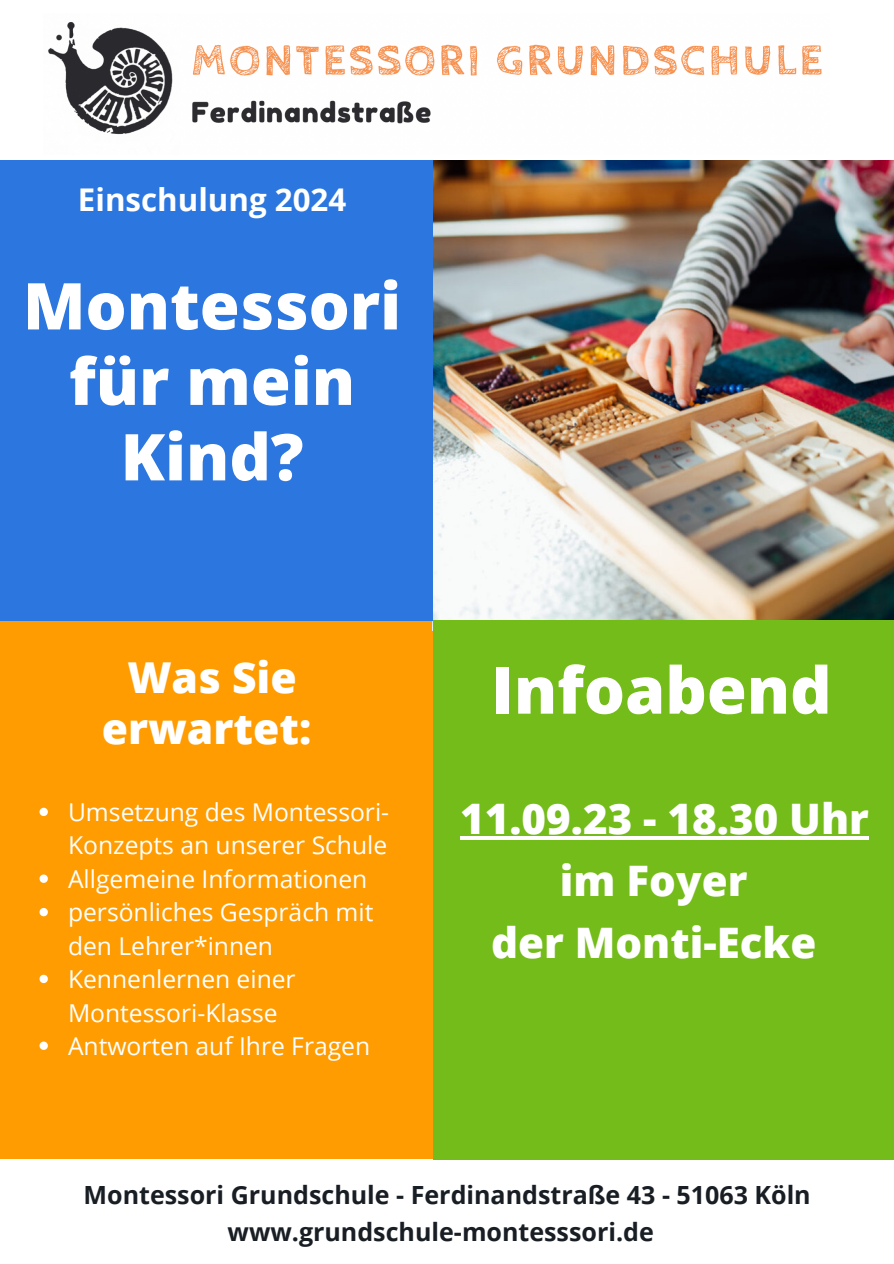
<style>
.page{position:relative;width:894px;height:1264px;background:#fff}
.page>*{position:absolute;margin:0;border:0;box-sizing:border-box;transform-origin:0 0}
.t1{font:800 64.65px/75.4px "Open Sans";color:#fff;text-align:center}
.t2{font:800 64.5px "Open Sans";color:#fff}
.t3{font:800 42.6px/50.7px "Open Sans";color:#fff;text-align:center}
.t4{font:800 42px/61.9px "Open Sans";color:#fff;text-align:center}
.t5{font:700 31.35px "Open Sans";color:#fff}
.t6{font:700 25.05px "Open Sans";color:#181e24}
.t7{font:24.6px/33.5px "Open Sans";color:#fff}
</style>
<div class="page">
<div style="left:0;top:0;width:893px;height:1263px;background:#ff9c02"></div>
<img style="left:432px;top:160px;width:461px;height:460px">
<div style="left:0;top:141px;width:432px;height:479px;background:#2b76df"></div>
<div style="left:0;top:1159px;width:893px;height:104px;background:#fff"></div>
<div style="left:432px;top:620px;width:461px;height:539px;background:#74bc19"></div>
<div style="left:0;top:0;width:893px;height:160px;background:#fff"></div>
<img style="left:48px;top:22px;width:774px;height:113px">
<svg style="left:39px;top:807px;width:9px;height:9px"></svg>
<svg style="left:39px;top:874px;width:9px;height:8px"></svg>
<svg style="left:39px;top:908px;width:9px;height:8px"></svg>
<svg style="left:39px;top:974px;width:9px;height:9px"></svg>
<svg style="left:39px;top:1041px;width:9px;height:8px"></svg>
<hr style="left:460px;top:836px;width:408px;height:3px;background:#fff">
<p class="t5" style="left:78px;top:178px;width:270px">Einschulung 2024</p>
<p class="t1" style="left:23px;top:266px;width:379px">Montessori für mein<br>Kind?</p>
<p class="t3" style="left:102px;top:651px;width:211px">Was Sie erwartet:</p>
<p class="t7" style="left:68px;top:794px;width:322px">Umsetzung des Montessori-<br>Konzepts an unserer Schule</p>
<p class="t7" style="left:68px;top:861px;width:301px">Allgemeine Informationen</p>
<p class="t7" style="left:68px;top:895px;width:307px">persönliches Gespräch mit den Lehrer*innen</p>
<p class="t7" style="left:68px;top:961px;width:229px">Kennenlernen einer<br>Montessori-Klasse</p>
<p class="t7" style="left:68px;top:1028px;width:303px">Antworten auf Ihre Fragen</p>
<p class="t2" style="left:491px;top:644px;width:341px">Infoabend</p>
<p class="t4" style="left:460px;top:786px;width:410px">11.09.23 - 18.30 Uhr im Foyer</p>
<p class="t4" style="left:491px;top:910px;width:326px">der Monti-Ecke</p>
<p class="t6" style="left:84px;top:1177px;width:728px">Montessori Grundschule - Ferdinandstraße 43 - 51063 Köln</p>
<p class="t6" style="left:227px;top:1214px;width:427px">www.grundschule-montesssori.de</p>
</div>
